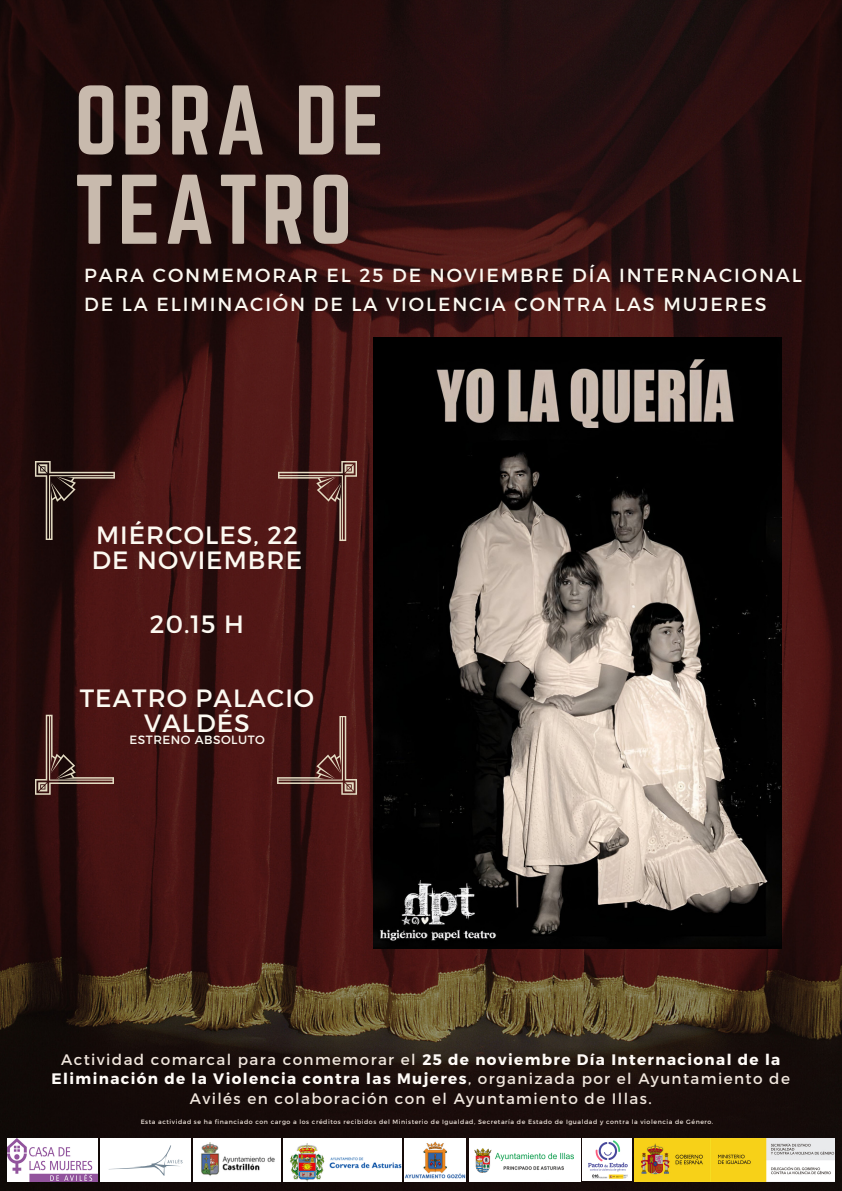
<style>
.page{position:relative;width:842px;height:1191px;background:#fff}
.page>*{position:absolute;margin:0;border:0;box-sizing:border-box;transform-origin:0 0}
.t1{font:86.4px/89.2px "Norwester";letter-spacing:.04em;color:#c8baad}
.t2{font:25px/24.7px "Montserrat";letter-spacing:.04em;color:#fcf9f1}
.t3{font:18.9px/29.2px "Montserrat";letter-spacing:.1em;color:#fcf9f1}
.t4{font:15.2px/19.5px "Montserrat";letter-spacing:.09em;color:#f1e7de;text-align:center}
.t5{font:12px "Montserrat";letter-spacing:.04em;color:#fcf9f1}
.t6{font:6.2px "Montserrat";letter-spacing:.09em;color:#f1e7de}
.s1{font-weight:700;color:#fffbf7}
</style>
<div class="page">
<img style="left:0;top:0;width:842px;height:1190px">
<img style="left:374px;top:337px;width:407px;height:611px">
<img style="left:404px;top:1138px;width:62px;height:43px">
<img style="left:193px;top:1138px;width:88px;height:43px">
<img style="left:284px;top:1138px;width:117px;height:43px">
<img style="left:100px;top:1138px;width:90px;height:43px">
<img style="left:583px;top:1138px;width:49px;height:42px">
<svg style="left:278px;top:461px;width:79px;height:80px"></svg>
<svg style="left:35px;top:714px;width:79px;height:80px"></svg>
<svg style="left:35px;top:461px;width:80px;height:78px"></svg>
<svg style="left:277px;top:716px;width:80px;height:78px"></svg>
<img style="left:7px;top:1138px;width:91px;height:43px">
<img style="left:635px;top:1138px;width:200px;height:43px">
<img style="left:469px;top:1138px;width:111px;height:43px">
<img style="left:475px;top:1147px;width:5px;height:24px">
<svg style="left:480px;top:1141px;width:94px;height:38px"></svg>
<p class="t1" style="left:74px;top:75px;width:311px">OBRA DE<br>TEATRO</p>
<p class="t3" style="left:84px;top:259px;width:719px">PARA CONMEMORAR EL 25 DE NOVIEMBRE DÍA INTERNACIONAL<br>DE LA ELIMINACIÓN DE LA VIOLENCIA CONTRA LAS MUJERES</p>
<p class="t2" style="left:92px;top:521px;width:212px">MIÉRCOLES, 22<br>DE NOVIEMBRE</p>
<p class="t2" style="left:150px;top:610px;width:95px">20.15 H</p>
<p class="t2" style="left:80px;top:684px;width:236px;text-align:center">TEATRO PALACIO<br>VALDÉS</p>
<p class="t5" style="left:130px;top:732px;width:137px">ESTRENO ABSOLUTO</p>
<p class="t4" style="left:52px;top:1048px;width:740px">Actividad comarcal para conmemorar el <span class="s1">25 de noviembre Día Internacional de la<br>Eliminación de la Violencia contra las Mujeres</span>, organizada por el Ayuntamiento de<br>Avilés en colaboración con el Ayuntamiento de Illas.</p>
<p class="t6" style="left:141px;top:1117px;width:574px">Esta actividad se ha financiado con cargo a los créditos recibidos del Ministerio de Igualdad, Secretaría de Estado de Igualdad y contra la violencia de Género.</p>
</div>
